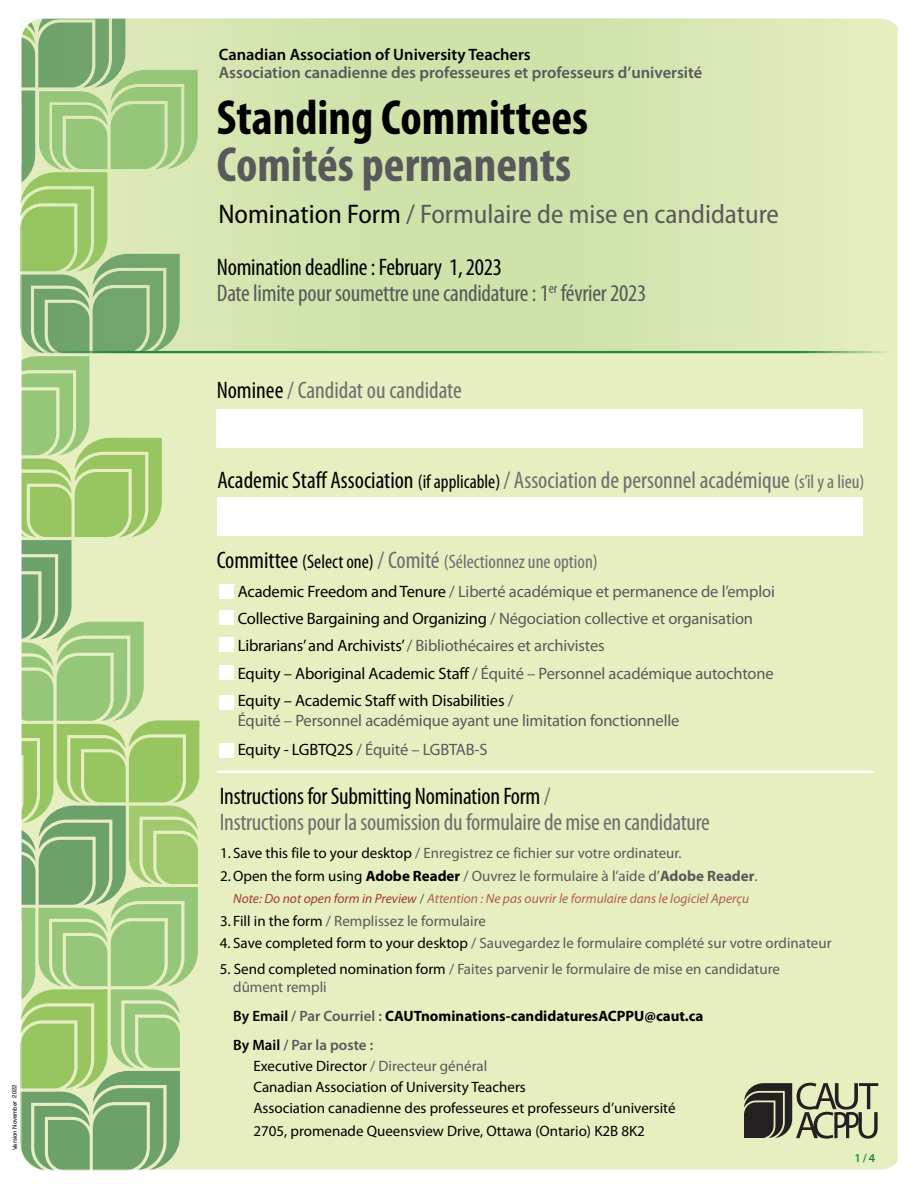
<style>
.page{position:relative;width:918px;height:1188px;background:#fff}
.page>*{position:absolute;margin:0;border:0;box-sizing:border-box;transform-origin:0 0}
.t1{font:700 condensed 49.5px "Myriad Pro";color:#000}
.t2{font:700 condensed 49.5px "Myriad Pro";color:#58595b}
.t3{font:semi-condensed 27px "Myriad Pro";color:#58595b}
.t4{font:condensed 24px/25.5px "Myriad Pro";letter-spacing:-.01em;color:#6d6e71}
.t5{font:condensed 24px "Myriad Pro";letter-spacing:-.01em;color:#58595b}
.t6{font:condensed 24px "Myriad Pro";letter-spacing:-.01em;color:#000}
.t7{font:condensed 19.5px "Myriad Pro";color:#6d6e71}
.t8{font:16.5px/19.8px "Myriad Pro";letter-spacing:-.01em;color:#58595b}
.t9{font:600 16.5px "Myriad Pro";color:#58595b}
.t10{font:600 16.5px "Myriad Pro";color:#000}
.t11{font:15px/18px "Myriad Pro";color:#58595b}
.t12{font:15px "Myriad Pro";color:#000}
.t13{font:700 15px "Myriad Pro";color:#000}
.t14{font:600 15px "Myriad Pro";color:#58595b}
.t15{font:italic 13.5px "Myriad Pro";color:#b25e45}
.t16{font:600 12px "Myriad Pro";color:#228842}
.t17{font:6px "Helvetica";color:#000}
.s1{color:#000}
.s2{font-size:19.5px;color:#000}
.s3{font-size:19.5px}
.s4{font-size:24px;color:#000}
.s5{font-size:24px}
.s6{font-weight:700;color:#000}
.s7{font-weight:700}
.s8{color:#a33c2a}
.s9{font-style:normal;color:#58595b}
.s10{font-weight:600}
.s11{font-weight:600;color:#58595b}
.s12{color:#58595b}
</style>
<div class="page">
<div style="left:200px;top:353px;width:698px;height:817px;background:#e7efc1"></div>
<div style="left:217px;top:409px;width:646px;height:39px;background:#fff"></div>
<hr style="left:20px;top:351px;width:439px;height:2px;background:#228842">
<hr style="left:217px;top:771px;width:657px;height:2px;background:#fff">
<svg style="left:744px;top:1083px;width:134px;height:56px;background:#868872"></svg>
<div style="left:219px;top:584px;width:15px;height:15px;background:#fff"></div>
<div style="left:219px;top:638px;width:15px;height:14px;background:#fff"></div>
<div style="left:219px;top:695px;width:15px;height:14px;background:#fff"></div>
<div style="left:217px;top:497px;width:646px;height:39px;background:#fff"></div>
<div style="left:20px;top:19px;width:439px;height:332px;background:#d1e4ad"></div>
<div style="left:219px;top:611px;width:15px;height:14px;background:#fff"></div>
<div style="left:219px;top:665px;width:15px;height:15px;background:#fff"></div>
<div style="left:219px;top:743px;width:15px;height:15px;background:#fff"></div>
<hr style="left:459px;top:351px;width:439px;height:2px;background:#228842">
<div style="left:459px;top:19px;width:439px;height:332px;background:linear-gradient(to right,#c9e0a6,#e5eebf)"></div>
<svg style="left:20px;top:19px;width:180px;height:1152px;background:#acce8d"></svg>
<p class="t17" style="left:10px;top:1150px;width:68px;rotate:-90deg">Version November 2022</p>
<p class="t10" style="left:219px;top:44px;width:313px">Canadian Association of University Teachers</p>
<p class="t9" style="left:219px;top:62px;width:485px">Association canadienne des professeures et professeurs d’université</p>
<p class="t1" style="left:217px;top:87px;width:373px">Standing Committees</p>
<p class="t2" style="left:217px;top:133px;width:356px">Comités permanents</p>
<p class="t3" style="left:218px;top:200px;width:562px"><span class="s1">Nomination Form</span> / Formulaire de mise en candidature</p>
<p class="t6" style="left:217px;top:253px;width:287px">Nomination deadline : February 1, 2023</p>
<p class="t5" style="left:217px;top:278px;width:431px">Date limite pour soumettre une candidature : 1<sup>er</sup> février 2023</p>
<p class="t4" style="left:217px;top:377px;width:247px"><span class="s1">Nominee</span> / Candidat ou candidate</p>
<p class="t4" style="left:217px;top:467px;width:649px"><span class="s1">Academic Staff Association</span> <span class="s2">(if applicable)</span> / Association de personnel académique <span class="s3">(s’il y a lieu)</span></p>
<p class="t7" style="left:217px;top:550px;width:383px"><span class="s4">Committee</span> <span class="s1">(Select one)</span> <span class="s5">/ Comité</span> (Sélectionnez une option)</p>
<p class="t8" style="left:238px;top:582px;width:539px"><span class="s1">Academic Freedom and Tenure</span> / Liberté académique et permanence de l’emploi</p>
<p class="t8" style="left:238px;top:635px;width:368px"><span class="s1">Librarians’ and Archivists’</span> / Bibliothécaires et archivistes</p>
<p class="t8" style="left:238px;top:608px;width:517px"><span class="s1">Collective Bargaining and Organizing</span> / Négociation collective et organisation</p>
<p class="t8" style="left:238px;top:663px;width:537px"><span class="s1">Equity – Aboriginal Academic Staff</span> / Équité – Personnel académique autochtone</p>
<p class="t8" style="left:238px;top:691px;width:443px"><span class="s1">Equity – Academic Staff with Disabilities</span> /<br>Équité – Personnel académique ayant une limitation fonctionnelle</p>
<p class="t8" style="left:238px;top:739px;width:251px"><span class="s1">Equity - LGBTQ2S</span> / Équité – LGBTAB-S</p>
<p class="t4" style="left:220px;top:783px;width:492px"><span class="s1">Instructions for Submitting Nomination Form</span> /<br>Instructions pour la soumission du formulaire de mise en candidature</p>
<p class="t11" style="left:220px;top:844px;width:463px"><span class="s1">1. Save this file to your desktop</span> / Enregistrez ce fichier sur votre ordinateur.</p>
<p class="t11" style="left:220px;top:866px;width:539px"><span class="s1">2.Open the form using</span> <span class="s6">Adobe Reader</span> / Ouvrez le formulaire à l’aide d’<span class="s7">Adobe Reader</span>.</p>
<p class="t15" style="left:233px;top:890px;width:517px"><span class="s8">Note: Do not open form in Preview</span> <span class="s9">/</span> Attention : Ne pas ouvrir le formulaire dans le logiciel Aperçu</p>
<p class="t11" style="left:220px;top:911px;width:267px"><span class="s1">3. Fill in the form</span> / Remplissez le formulaire</p>
<p class="t11" style="left:220px;top:934px;width:613px"><span class="s1">4. Save completed form to your desktop</span> / Sauvegardez le formulaire complété sur votre ordinateur</p>
<p class="t11" style="left:233px;top:960px;width:548px;text-indent:-14px"><span class="s1">5. Send completed nomination form</span> / Faites parvenir le formulaire de mise en candidature dûment rempli</p>
<p class="t13" style="left:233px;top:1006px;width:472px"><span class="s10">By Email</span> <span class="s11">/ Par Courriel :</span> CAUTnominations-candidaturesACPPU@caut.ca</p>
<p class="t14" style="left:233px;top:1036px;width:142px"><span class="s1">By Mail</span> / Par la poste :</p>
<p class="t12" style="left:253px;top:1057px;width:235px">Executive Director <span class="s12">/ Directeur général</span></p>
<p class="t12" style="left:253px;top:1078px;width:274px">Canadian Association of University Teachers</p>
<p class="t12" style="left:253px;top:1099px;width:424px">Association canadienne des professeures et professeurs d’université</p>
<p class="t12" style="left:253px;top:1121px;width:393px">2705, promenade Queensview Drive, Ottawa (Ontario) K2B 8K2</p>
<p class="t16" style="left:855px;top:1151px;width:22px">1 / 4</p>
</div>
